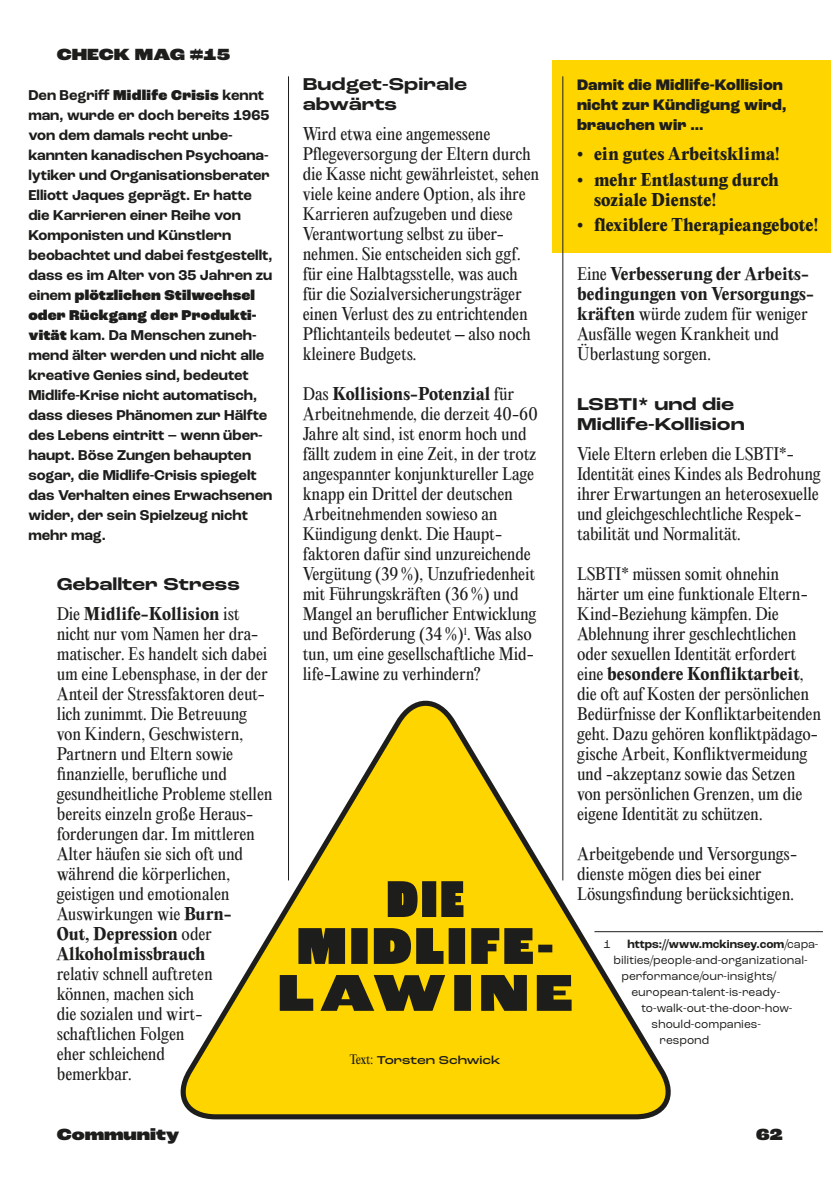
<style>
.page{position:relative;width:840px;height:1191px;background:#fff}
.page>*{position:absolute;margin:0;border:0;box-sizing:border-box;transform-origin:0 0}
.t1{font:700 expanded 18px/20px "Roc Grotesk";color:#1d1d1b}
.t2{font:900 expanded 17px "Roc Grotesk";color:#1d1d1b}
.t3{font:16px/20px "Editorial New";letter-spacing:-.01em;color:#1d1d1b}
.t4{font:800 16px/20px "Editorial New";color:#1d1d1b}
.t5{font:800 16px/20px "Roc Grotesk";letter-spacing:.01em;color:#1d1d1b}
.t6{font:700 15px/20px "Roc Grotesk";color:#1d1d1b}
.t7{font:12px "Roc Grotesk";color:#1d1d1b}
.t8{font:700 12px "Roc Grotesk";color:#1d1d1b}
.t9{font:500 expanded 12px "Roc Grotesk";color:#1d1d1b}
.s1{font-weight:900}
.s2{font-weight:700}
.s3{font-family:"Editorial New";font-weight:400;font-stretch:normal}
.s4{font-weight:400}
</style>
<div class="page">
<div style="left:552px;top:60px;width:278px;height:192px;background:#ffd500"></div>
<hr style="left:288px;top:76px;width:1px;height:804px;background:#1d1d1b">
<hr style="left:562px;top:76px;width:1px;height:804px;background:#1d1d1b">
<svg style="left:180px;top:697px;width:496px;height:423px"></svg>
<svg style="left:279px;top:975px;width:292px;height:35px;background:#695a11"></svg>
<svg style="left:298px;top:928px;width:254px;height:36px;background:#5c5013"></svg>
<svg style="left:387px;top:881px;width:76px;height:36px;background:#494115"></svg>
<hr style="left:594px;top:931px;width:228px;height:1px;background:#1d1d1b">
<p class="t2" style="left:57px;top:44px;width:175px">CHECK MAG #15</p>
<p class="t6" style="left:28px;top:85px;width:246px">Den Begriff <span class="s1">Midlife Crisis</span> kennt man, wurde er doch bereits 1965 von dem damals recht unbe&shy;kannten kanadischen Psychoana&shy;lytiker und Organisationsberater<br>Elliott Jaques geprägt. Er hatte die Karrieren einer Reihe von<br>Komponisten und Künstlern beobachtet und dabei festgestellt, dass es im Alter von 35 Jahren zu einem <span class="s1">plötzlichen Stilwechsel oder Rückgang der Produkti&shy;vität</span> kam. Da Menschen zuneh&shy;mend älter werden und nicht alle kreative Genies sind, bedeutet<br>Midlife-Krise nicht automatisch, dass dieses Phänomen zur Hälfte des Lebens eintritt – wenn über&shy;haupt. Böse Zungen behaupten sogar, die Midlife-Crisis spiegelt das Verhalten eines Erwachsenen wider, der sein Spielzeug nicht mehr mag.</p>
<p class="t1" style="left:57px;top:575px;width:185px">Geballter Stress</p>
<p class="t3" style="left:57px;top:604px;width:217px">Die <span class="s2">Midlife-Kollision</span> ist nicht nur vom Namen her dra&shy;matischer. Es handelt sich dabei um eine Lebensphase, in der der<br>Anteil der Stressfaktoren deut&shy;lich zunimmt. Die Betreuung von Kindern, Geschwistern,<br>Partnern und Eltern sowie finanzielle, berufliche und gesundheitliche Probleme stellen bereits einzeln große Heraus&shy;forderungen dar. Im mittleren<br>Alter häufen sie sich oft und während die körperlichen, geistigen und emotionalen<br>Auswirkungen wie <span class="s2">Burn-<br>Out, Depression</span> oder<br><span class="s2">Alkoholmissbrauch</span></p>
<p class="t3" style="left:57px;top:964px;width:157px">relativ schnell auftreten können, machen sich die sozialen und wirt&shy;schaftlichen Folgen eher schleichend bemerkbar.</p>
<p class="t1" style="left:302px;top:75px;width:166px">Budget-Spirale abwärts</p>
<p class="t3" style="left:302px;top:124px;width:238px">Wird etwa eine angemessene<br>Pflegeversorgung der Eltern durch die Kasse nicht gewährleistet, sehen viele keine andere Option, als ihre<br>Karrieren aufzugeben und diese<br>Verantwortung selbst zu über&shy;nehmen. Sie entscheiden sich ggf. für eine Halbtagsstelle, was auch für die Sozialversicherungsträger einen Verlust des zu entrichtenden<br>Pflichtanteils bedeutet – also noch kleinere Budgets.</p>
<p class="t3" style="left:302px;top:384px;width:236px">Das <span class="s2">Kollisions-Potenzial</span> für Arbeitnehmende, die derzeit 40-60<br>Jahre alt sind, ist enorm hoch und fällt zudem in eine Zeit, in der trotz angespannter konjunktureller Lage knapp ein Drittel der deutschen Arbeitnehmenden sowieso an Kündigung denkt. Die Haupt&shy;faktoren dafür sind unzureichende Vergütung (39%), Unzufriedenheit mit Führungskräften (36%) und Mangel an beruflicher Entwicklung und Beförderung (34%)<sup>1</sup>. Was also tun, um eine gesellschaftliche Mid&shy;life-Lawine zu verhindern?</p>
<p class="t9" style="left:349px;top:1053px;width:152px"><span class="s3">Text:</span> Torsten Schwick</p>
<p class="t5" style="left:576px;top:75px;width:211px">Damit die Midlife-Kollision nicht zur Kündigung wird, brauchen wir …</p>
<p class="t4" style="left:576px;top:144px;width:204px">• ein gutes Arbeitsklima!</p>
<p class="t4" style="left:593px;top:170px;width:186px;text-indent:-17px">• mehr Entlastung durch soziale Dienste!</p>
<p class="t4" style="left:576px;top:215px;width:242px">• flexiblere Therapieangebote!</p>
<p class="t3" style="left:576px;top:264px;width:238px">Eine <span class="s2">Verbesserung der Arbeits&shy;bedingungen von Versorgungs&shy;kräften</span> würde zudem für weniger<br>Ausfälle wegen Krankheit und<br>Überlastung sorgen.</p>
<p class="t1" style="left:576px;top:395px;width:169px">LSBTI* und die<br>Midlife-Kollision</p>
<p class="t3" style="left:576px;top:444px;width:245px">Viele Eltern erleben die LSBTI*- Identität eines Kindes als Bedrohung ihrer Erwartungen an heterosexuelle und gleichgeschlechtliche Respek&shy;tabilität und Normalität.</p>
<p class="t3" style="left:576px;top:564px;width:245px">LSBTI* müssen somit ohnehin härter um eine funktionale Eltern-Kind-Beziehung kämpfen. Die Ablehnung ihrer geschlechtlichen oder sexuellen Identität erfordert eine <span class="s2">besondere Konfliktarbeit</span>, die oft auf Kosten der persönlichen Bedürfnisse der Konfliktarbeitenden geht. Dazu gehören konfliktpädago&shy;gische Arbeit, Konfliktvermeidung und -akzeptanz sowie das Setzen von persönlichen Grenzen, um die eigene Identität zu schützen.</p>
<p class="t3" style="left:576px;top:844px;width:221px">Arbeitgebende und Versorgungs&shy;dienste mögen dies bei einer<br>Lösungsfindung berücksichtigen.</p>
<p class="t7" style="left:603px;top:936px;width:9px">1</p>
<p class="t8" style="left:627px;top:936px;width:192px">https://www.mckinsey.com<span class="s4">/capa-</span></p>
<p class="t7" style="left:613px;top:952px;width:196px">bilities/people-and-organizational-</p>
<p class="t7" style="left:621px;top:968px;width:156px">performance/our-insights/</p>
<p class="t7" style="left:631px;top:984px;width:150px">european-talent-is-ready-</p>
<p class="t7" style="left:641px;top:1000px;width:152px">to-walk-out-the-door-how-</p>
<p class="t7" style="left:651px;top:1016px;width:111px">should-companies-</p>
<p class="t7" style="left:659px;top:1032px;width:51px">respond</p>
<p class="t2" style="left:57px;top:1124px;width:124px">Community</p>
<p class="t2" style="left:755px;top:1124px;width:29px">62</p>
</div>
